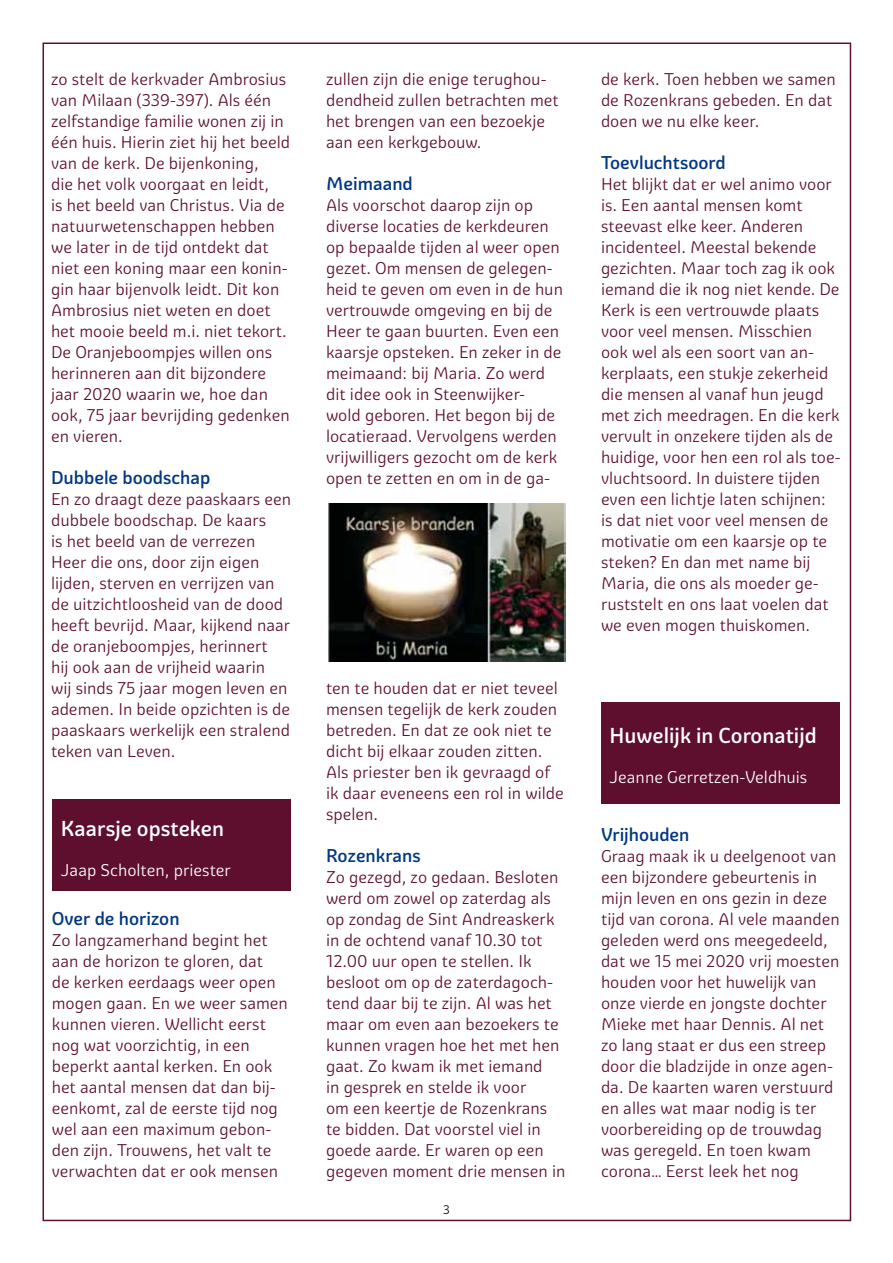
<style>
.page{position:relative;width:893px;height:1263px;background:#fff}
.page>*{position:absolute;margin:0;border:0;box-sizing:border-box;transform-origin:0 0}
.t1{font:500 21px "Graviola";color:#fff}
.t2{font:500 18px "Graviola";color:#003882}
.t3{font:16.5px/21px "Graviola";color:#5e0f2e}
.t4{font:16.5px "Graviola";color:#fff}
.t5{font:12px "Graviola";color:#000}
</style>
<div class="page">
<div style="left:52px;top:799px;width:239px;height:92px;background:#5e0f2e"></div>
<img style="left:327px;top:503px;width:238px;height:159px">
<div style="left:601px;top:702px;width:238px;height:101px;background:#5e0f2e"></div>
<p class="t3" style="left:51px;top:68px;width:241px">zo stelt de kerkvader Ambrosius van Milaan (339-397). Als één zelfstandige familie wonen zij in één huis. Hierin ziet hij het beeld van de kerk. De bijenkoning,<br>die het volk voorgaat en leidt,<br>is het beeld van Christus. Via de natuurwetenschappen hebben we later in de tijd ontdekt dat niet een koning maar een konin&shy;gin haar bijenvolk leidt. Dit kon<br>Ambrosius niet weten en doet het mooie beeld m.i. niet tekort.<br>De Oranjeboompjes willen ons herinneren aan dit bijzondere jaar 2020 waarin we, hoe dan ook, 75 jaar bevrijding gedenken en vieren.</p>
<p class="t2" style="left:51px;top:466px;width:161px">Dubbele boodschap</p>
<p class="t3" style="left:51px;top:488px;width:242px">En zo draagt deze paaskaars een dubbele boodschap. De kaars<br>is het beeld van de verrezen<br>Heer die ons, door zijn eigen lijden, sterven en verrijzen van de uitzichtloosheid van de dood heeft bevrijd. Maar, kijkend naar de oranjeboompjes, herinnert<br>hij ook aan de vrijheid waarin<br>wij sinds 75 jaar mogen leven en ademen. In beide opzichten is de paaskaars werkelijk een stralend teken van Leven.</p>
<p class="t1" style="left:61px;top:816px;width:165px">Kaarsje opsteken</p>
<p class="t4" style="left:61px;top:860px;width:172px">Jaap Scholten, priester</p>
<p class="t2" style="left:52px;top:907px;width:129px">Over de horizon</p>
<p class="t3" style="left:52px;top:929px;width:238px">Zo langzamerhand begint het aan de horizon te gloren, dat<br>de kerken eerdaags weer open mogen gaan. En we weer samen kunnen vieren. Wellicht eerst nog wat voorzichtig, in een beperkt aantal kerken. En ook het aantal mensen dat dan bij&shy;eenkomt, zal de eerste tijd nog wel aan een maximum gebon&shy;den zijn. Trouwens, het valt te verwachten dat er ook mensen</p>
<p class="t3" style="left:326px;top:68px;width:234px">zullen zijn die enige terughou&shy;dendheid zullen betrachten met het brengen van een bezoekje aan een kerkgebouw.</p>
<p class="t2" style="left:326px;top:172px;width:88px">Meimaand</p>
<p class="t3" style="left:326px;top:194px;width:239px">Als voorschot daarop zijn op diverse locaties de kerkdeuren op bepaalde tijden al weer open gezet. Om mensen de gelegen&shy;heid te geven om even in de hun vertrouwde omgeving en bij de<br>Heer te gaan buurten. Even een kaarsje opsteken. En zeker in de meimaand: bij Maria. Zo werd dit idee ook in Steenwijker&shy;wold geboren. Het begon bij de locatieraad. Vervolgens werden vrijwilligers gezocht om de kerk open te zetten en om in de ga-</p>
<p class="t3" style="left:326px;top:677px;width:239px">ten te houden dat er niet teveel mensen tegelijk de kerk zouden betreden. En dat ze ook niet te dicht bij elkaar zouden zitten.<br>Als priester ben ik gevraagd of ik daar eveneens een rol in wilde spelen.</p>
<p class="t2" style="left:326px;top:844px;width:96px">Rozenkrans</p>
<p class="t3" style="left:326px;top:866px;width:241px">Zo gezegd, zo gedaan. Besloten werd om zowel op zaterdag als op zondag de Sint Andreaskerk in de ochtend vanaf 10.30 tot<br>12.00 uur open te stellen. Ik besloot om op de zaterdagoch&shy;tend daar bij te zijn. Al was het maar om even aan bezoekers te kunnen vragen hoe het met hen gaat. Zo kwam ik met iemand<br>in gesprek en stelde ik voor<br>om een keertje de Rozenkrans te bidden. Dat voorstel viel in goede aarde. Er waren op een gegeven moment drie mensen in</p>
<p class="t5" style="left:443px;top:1202px;width:8px">3</p>
<p class="t3" style="left:601px;top:68px;width:236px">de kerk. Toen hebben we samen de Rozenkrans gebeden. En dat doen we nu elke keer.</p>
<p class="t2" style="left:601px;top:151px;width:126px">Toevluchtsoord</p>
<p class="t3" style="left:601px;top:173px;width:241px">Het blijkt dat er wel animo voor is. Een aantal mensen komt steevast elke keer. Anderen incidenteel. Meestal bekende gezichten. Maar toch zag ik ook iemand die ik nog niet kende. De<br>Kerk is een vertrouwde plaats voor veel mensen. Misschien ook wel als een soort van an&shy;kerplaats, een stukje zekerheid die mensen al vanaf hun jeugd met zich meedragen. En die kerk vervult in onzekere tijden als de huidige, voor hen een rol als toe&shy;vluchtsoord. In duistere tijden even een lichtje laten schijnen: is dat niet voor veel mensen de motivatie om een kaarsje op te steken? En dan met name bij<br>Maria, die ons als moeder ge&shy;ruststelt en ons laat voelen dat we even mogen thuiskomen.</p>
<p class="t1" style="left:609px;top:723px;width:209px">Huwelijk in Coronatijd</p>
<p class="t4" style="left:609px;top:767px;width:199px">Jeanne Gerretzen-Veldhuis</p>
<p class="t2" style="left:601px;top:823px;width:90px">Vrijhouden</p>
<p class="t3" style="left:601px;top:845px;width:240px">Graag maak ik u deelgenoot van een bijzondere gebeurtenis in mijn leven en ons gezin in deze tijd van corona. Al vele maanden geleden werd ons meegedeeld, dat we 15 mei 2020 vrij moesten houden voor het huwelijk van onze vierde en jongste dochter<br>Mieke met haar Dennis. Al net zo lang staat er dus een streep door die bladzijde in onze agen&shy;da. De kaarten waren verstuurd en alles wat maar nodig is ter voorbereiding op de trouwdag was geregeld. En toen kwam corona… Eerst leek het nog</p>
</div>
